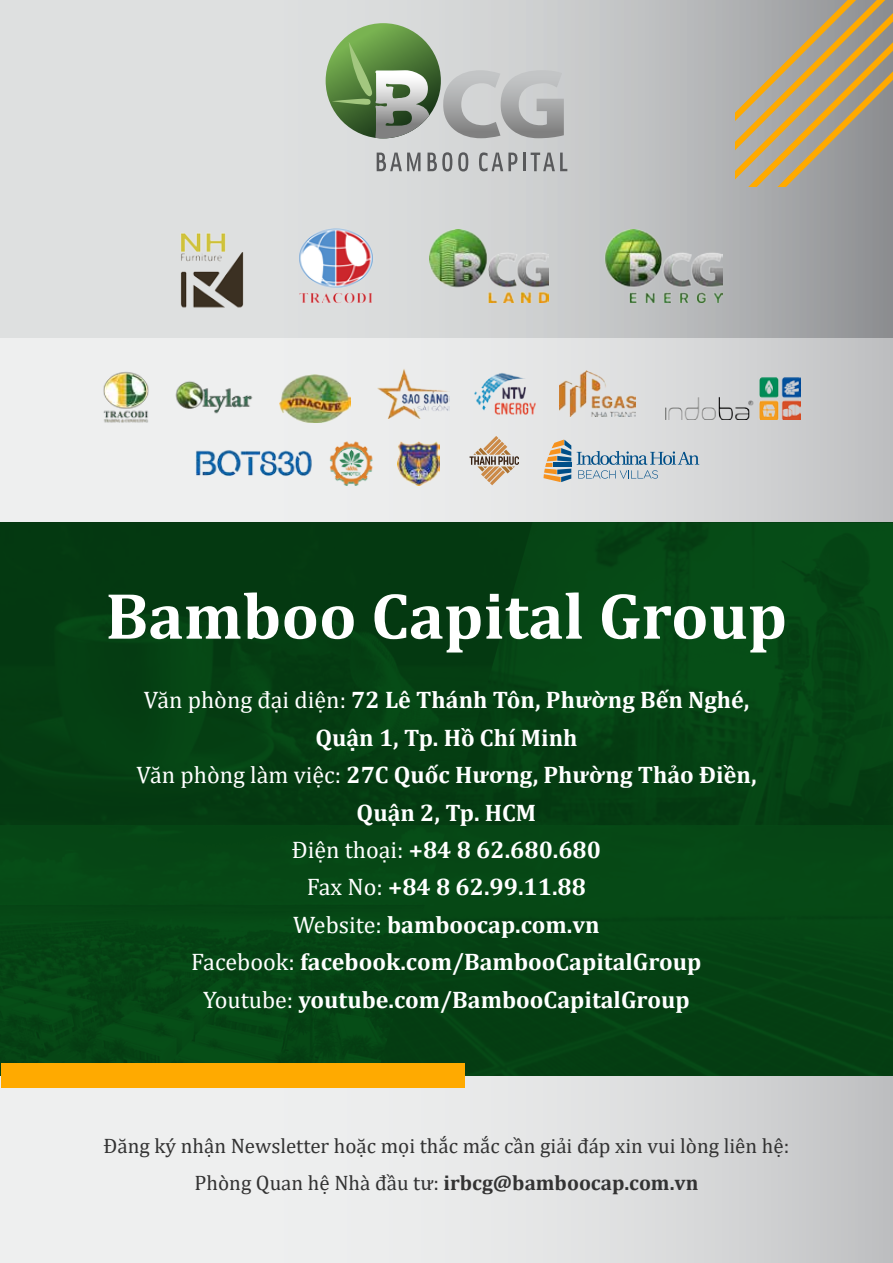
<style>
.page{position:relative;width:893px;height:1263px;background:#fff}
.page>*{position:absolute;margin:0;border:0;box-sizing:border-box;transform-origin:0 0}
.t1{font:700 66px "Cambria";color:#fff}
.t2{font:700 24px/37.5px "Cambria";color:#fff;text-align:center}
.t3{font:21px/37.5px "Cambria";color:#333;text-align:center}
.s1{font-weight:400}
.s2{font-weight:700}
</style>
<div class="page">
<svg style="left:0;top:337px;width:893px;height:186px;background:#dedfe0"></svg>
<div style="left:0;top:1076px;width:893px;height:187px;background:linear-gradient(to right,#f9faf9,#cccdcf)"></div>
<svg style="left:0;top:0;width:893px;height:337px;background:#cdcfd0"></svg>
<div style="left:0;top:523px;width:893px;height:553px;background:#054214"></div>
<svg style="left:377px;top:153px;width:43px;height:18px"></svg>
<svg style="left:428px;top:152px;width:24px;height:19px"></svg>
<svg style="left:458px;top:152px;width:10px;height:19px"></svg>
<svg style="left:479px;top:152px;width:38px;height:19px"></svg>
<hr style="left:523px;top:153px;width:3px;height:18px;background:#58595b">
<svg style="left:531px;top:153px;width:36px;height:18px"></svg>
<svg style="left:326px;top:23px;width:115px;height:115px;background:#5d8d42"></svg>
<svg style="left:332px;top:42px;width:97px;height:96px;background:#7d996e"></svg>
<svg style="left:443px;top:70px;width:121px;height:68px;background:#b7b9b9"></svg>
<svg style="left:736px;top:0;width:157px;height:186px;background:#b0a181"></svg>
<img style="left:397px;top:441px;width:42px;height:45px">
<img style="left:316px;top:428px;width:70px;height:70px">
<svg style="left:470px;top:436px;width:49px;height:49px;background:#cfbfae"></svg>
<svg style="left:543px;top:440px;width:28px;height:42px"></svg>
<svg style="left:577px;top:451px;width:122px;height:28px;background:#b3c2ce"></svg>
<img style="left:194px;top:432px;width:122px;height:57px">
<img style="left:665px;top:377px;width:136px;height:42px">
<img style="left:560px;top:370px;width:76px;height:47px">
<img style="left:378px;top:368px;width:71px;height:51px">
<img style="left:279px;top:375px;width:72px;height:47px">
<img style="left:472px;top:371px;width:68px;height:45px">
<img style="left:92px;top:367px;width:67px;height:60px">
<img style="left:169px;top:369px;width:91px;height:56px">
<div style="left:1px;top:1063px;width:463px;height:24px;background:#fa0"></div>
<img style="left:605px;top:229px;width:118px;height:73px">
<img style="left:430px;top:229px;width:118px;height:73px">
<img style="left:170px;top:229px;width:83px;height:81px">
<img style="left:296px;top:226px;width:78px;height:79px">
<h1 class="t1" style="left:105px;top:569px;width:683px">Bamboo Capital Group</h1>
<p class="t2" style="left:136px;top:680px;width:622px"><span class="s1">Văn phòng đại diện:</span> 72 Lê Thánh Tôn, Phường Bến Nghé, Quận 1, Tp. Hồ Chí Minh<br><span class="s1">Văn phòng làm việc:</span> 27C Quốc Hương, Phường Thảo Điền, Quận 2, Tp. HCM<br><span class="s1">Điện thoại:</span> +84 8 62.680.680<br><span class="s1">Fax No:</span> +84 8 62.99.11.88<br><span class="s1">Website:</span> bamboocap.com.vn<br><span class="s1">Facebook:</span> facebook.com/BambooCapitalGroup<br><span class="s1">Youtube:</span> youtube.com/BambooCapitalGroup</p>
<p class="t3" style="left:104px;top:1127px;width:687px">Đăng ký nhận Newsletter hoặc mọi thắc mắc cần giải đáp xin vui lòng liên hệ:<br>Phòng Quan hệ Nhà đầu tư: <span class="s2">irbcg@bamboocap.com.vn</span></p>
</div>
